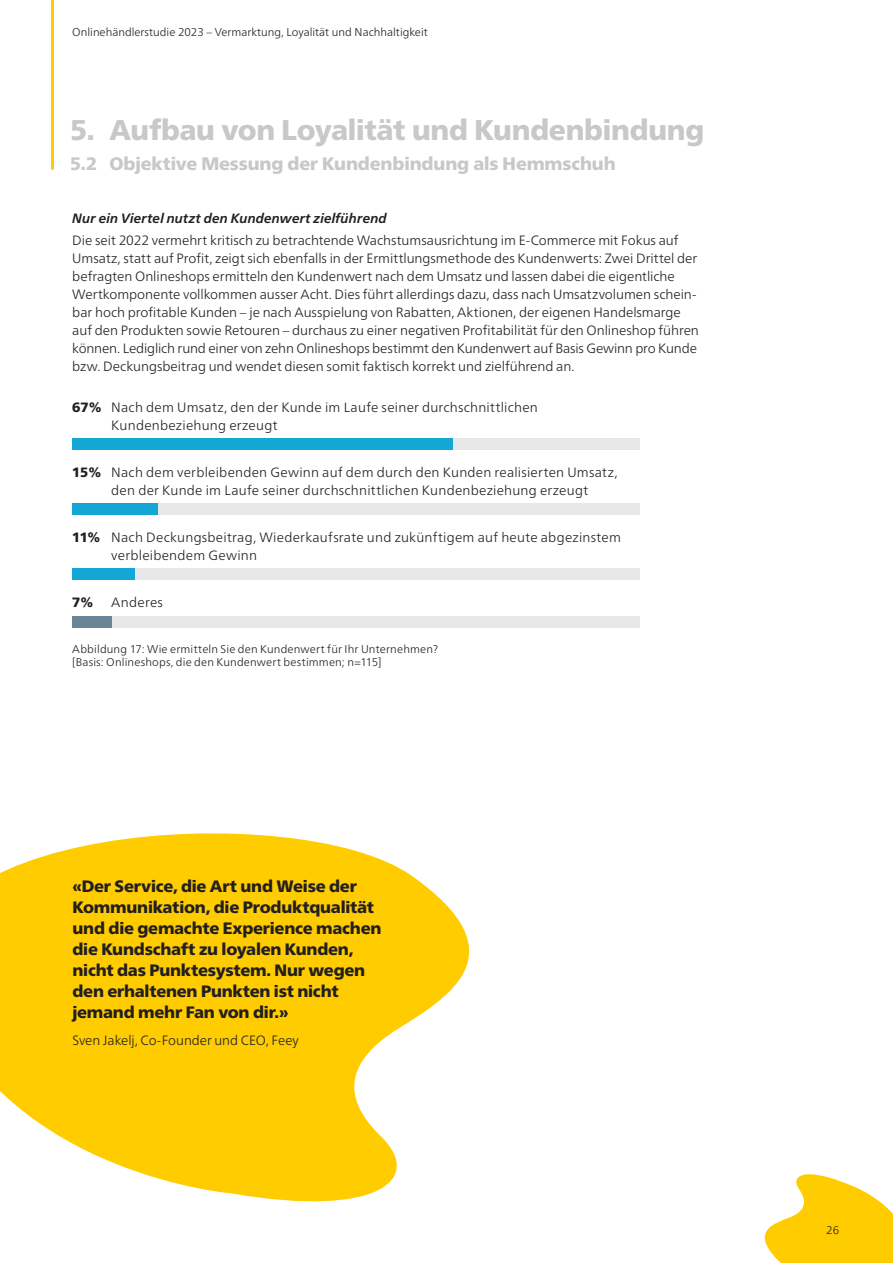
<style>
.page{position:relative;width:893px;height:1263px;background:#fff}
.page>*{position:absolute;margin:0;border:0;box-sizing:border-box;transform-origin:0 0}
.t1{font:900 28.5px "Frutiger Neue LT Pro";letter-spacing:-.01em;color:#c7c8ca}
.t2{font:900 18px "Frutiger Neue LT Pro";letter-spacing:-.005em;color:#c7c8ca}
.t3{font:900 16.5px/21px "Frutiger Neue LT Pro";letter-spacing:-.015em;color:#231f20}
.t4{font:300 13.5px/18px "Frutiger Neue LT Pro";color:#231f20}
.t5{font:italic 700 13.5px "Frutiger Neue LT Pro";letter-spacing:.005em;color:#231f20}
.t6{font:300 13.5px "Frutiger Neue LT Pro";letter-spacing:.02em;color:#231f20}
.t7{font:900 13.5px "Frutiger Neue LT Pro";color:#231f20}
.t8{font:300 11.25px/13.5px "Frutiger Neue LT Pro";letter-spacing:.01em;color:#231f20}
.s1{font-weight:900}
</style>
<div class="page">
<svg style="left:764px;top:1174px;width:129px;height:89px"></svg>
<hr style="left:51px;top:0;width:3px;height:170px;background:#fc0">
<div style="left:72px;top:438px;width:568px;height:11px;background:#e6e7e9"></div>
<div style="left:72px;top:438px;width:381px;height:11px;background:#14a6d4"></div>
<div style="left:72px;top:569px;width:568px;height:11px;background:#e6e7e9"></div>
<div style="left:72px;top:569px;width:63px;height:11px;background:#14a6d4"></div>
<div style="left:72px;top:503px;width:568px;height:12px;background:#e6e7e9"></div>
<div style="left:72px;top:503px;width:85px;height:12px;background:#14a6d4"></div>
<div style="left:72px;top:616px;width:568px;height:11px;background:#e6e7e9"></div>
<div style="left:72px;top:616px;width:40px;height:11px;background:#698698"></div>
<svg style="left:0;top:833px;width:470px;height:369px;fill:#fc0"></svg>
<p class="t8" style="left:72px;top:26px;width:357px">Onlinehändlerstudie 2023 – Vermarktung, Loyalität und Nachhaltigkeit</p>
<h1 class="t1" style="left:70px;top:113px;width:636px">5. Aufbau von Loyalität und Kundenbindung</h1>
<h2 class="t2" style="left:70px;top:153px;width:547px">5.2 Objektive Messung der Kundenbindung als Hemmschuh</h2>
<p class="t5" style="left:72px;top:210px;width:316px">Nur ein Viertel nutzt den Kundenwert zielführend</p>
<p class="t4" style="left:72px;top:232px;width:628px">Die seit 2022 vermehrt kritisch zu betrachtende Wachstumsausrichtung im E-Commerce mit Fokus auf Umsatz, statt auf Profit, zeigt sich ebenfalls in der Ermittlungsmethode des Kundenwerts: Zwei Drittel der befragten Onlineshops ermitteln den Kundenwert nach dem Umsatz und lassen dabei die eigentliche Wertkomponente vollkommen ausser Acht. Dies führt allerdings dazu, dass nach Umsatzvolumen schein-- bar hoch profitable Kunden – je nach Ausspielung von Rabatten, Aktionen, der eigenen Handelsmarge auf den Produkten sowie Retouren – durchaus zu einer negativen Profitabilität für den Onlineshop führen können. Lediglich rund einer von zehn Onlineshops bestimmt den Kundenwert auf Basis Gewinn pro Kunde bzw. Deckungsbeitrag und wendet diesen somit faktisch korrekt und zielführend an.</p>
<p class="t4" style="left:111px;top:398px;width:428px;text-indent:-39px"><span class="s1">67%</span> Nach dem Umsatz, den der Kunde im Laufe seiner durchschnittlichen<br>Kundenbeziehung erzeugt</p>
<p class="t4" style="left:111px;top:463px;width:508px;text-indent:-39px"><span class="s1">15%</span> Nach dem verbleibenden Gewinn auf dem durch den Kunden realisierten Umsatz, den der Kunde im Laufe seiner durchschnittlichen Kundenbeziehung erzeugt</p>
<p class="t4" style="left:111px;top:528px;width:511px;text-indent:-39px"><span class="s1">11%</span> Nach Deckungsbeitrag, Wiederkaufsrate und zukünftigem auf heute abgezinstem verbleibendem Gewinn</p>
<p class="t7" style="left:72px;top:594px;width:23px">7%</p>
<p class="t6" style="left:111px;top:595px;width:53px">Anderes</p>
<p class="t8" style="left:72px;top:642px;width:367px">Abbildung 17: Wie ermitteln Sie den Kundenwert für Ihr Unternehmen? [Basis: Onlineshops, die den Kundenwert bestimmen; n=115]</p>
<p class="t3" style="left:72px;top:876px;width:310px">«Der Service, die Art und Weise der Kommunikation, die Produktqualität und die gemachte Experience machen die Kundschaft zu loyalen Kunden, nicht das Punktesystem. Nur wegen den erhaltenen Punkten ist nicht jemand mehr Fan von dir.»</p>
<p class="t4" style="left:72px;top:1031px;width:228px">Sven Jakelj, Co-Founder und CEO, Feey</p>
<p class="t8" style="left:826px;top:1223px;width:14px">26</p>
</div>
